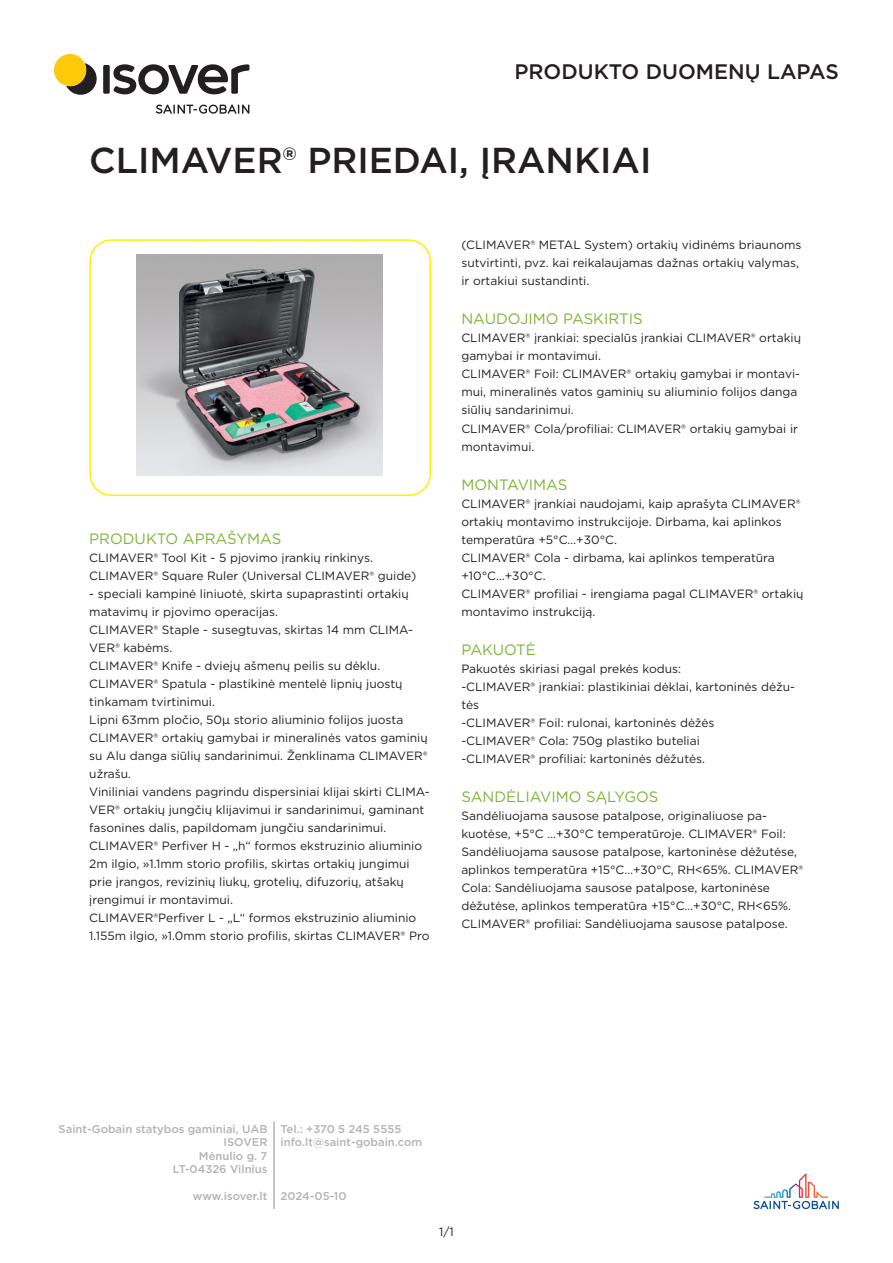
<style>
.page{position:relative;width:893px;height:1263px;background:#fff}
.page>*{position:absolute;margin:0;border:0;box-sizing:border-box;transform-origin:0 0}
.Header_Name{font:500 36px "Gotham";color:#231f20}
.t1{font:500 21px "Gotham";color:#231f20}
.Longname{font:15px "Gotham";color:#7fb438}
.Shortname{font:12px/18px "Gotham";color:#231f20}
.t2{font:500 11.25px/13.5px "Gotham";color:#b2b3b7}
</style>
<div class="page">
<svg style="left:156px;top:105px;width:93px;height:9px"></svg>
<svg style="left:66px;top:63px;width:31px;height:32px"></svg>
<div style="left:103px;top:65px;width:7px;height:29px;background:#231f20;border-radius:2px"></div>
<svg style="left:113px;top:64px;width:136px;height:30px"></svg>
<div style="left:54px;top:54px;width:32px;height:32px;background:#feca0a;border-radius:50%"></div>
<svg style="left:753px;top:1173px;width:86px;height:36px"></svg>
<hr style="left:273px;top:1121px;width:2px;height:88px;background:#b2b3b7">
<div style="left:89px;top:239px;width:342px;height:257px;border:2px solid #fff101;border-radius:21px"></div>
<img style="left:137px;top:254px;width:246px;height:221px">
<h2 class="t1" style="left:514px;top:58px;width:326px">PRODUKTO DUOMENŲ LAPAS</h2>
<p class="Header_Name" style="left:89px;top:137px;width:564px">CLIMAVER® PRIEDAI, ĮRANKIAI</p>
<p class="Longname" style="left:89px;top:529px;width:194px">PRODUKTO APRAŠYMAS</p>
<p class="Shortname" style="left:89px;top:548px;width:328px">CLIMAVER® Tool Kit - 5 pjovimo įrankių rinkinys.<br>CLIMAVER® Square Ruler (Universal CLIMAVER® guide)</p>
<p class="Shortname" style="left:89px;top:584px;width:342px">- speciali kampinė liniuotė, skirta supaprastinti ortakių matavimų ir pjovimo operacijas.<br>CLIMAVER® Staple - susegtuvas, skirtas 14 mm CLIMA-VER® kabėms.<br>CLIMAVER® Knife - dviejų ašmenų peilis su dėklu.<br>CLIMAVER® Spatula - plastikinė mentelė lipnių juostų tinkamam tvirtinimui.<br>Lipni 63mm pločio, 50μ storio aliuminio folijos juosta CLIMAVER® ortakių gamybai ir mineralinės vatos gaminių su Alu danga siūlių sandarinimui. Ženklinama CLIMAVER® užrašu.<br>Viniliniai vandens pagrindu dispersiniai klijai skirti CLIMA-VER® ortakių jungčių klijavimui ir sandarinimui, gaminant fasonines dalis, papildomam jungčiu sandarinimui.<br>CLIMAVER® Perfiver H - „h“ formos ekstruzinio aliuminio 2m ilgio, »1.1mm storio profilis, skirtas ortakių jungimui prie įrangos, revizinių liukų, grotelių, difuzorių, atšakų įrengimui ir montavimui.<br>CLIMAVER®Perfiver L - „L“ formos ekstruzinio aliuminio 1.155m ilgio, »1.0mm storio profilis, skirtas CLIMAVER® Pro</p>
<p class="Shortname" style="left:461px;top:236px;width:342px">(CLIMAVER® METAL System) ortakių vidinėms briaunoms sutvirtinti, pvz. kai reikalaujamas dažnas ortakių valymas, ir ortakiui sustandinti.</p>
<p class="Longname" style="left:461px;top:310px;width:183px">NAUDOJIMO PASKIRTIS</p>
<p class="Shortname" style="left:461px;top:329px;width:341px">CLIMAVER® įrankiai: specialūs įrankiai CLIMAVER® ortakių gamybai ir montavimui.<br>CLIMAVER® Foil: CLIMAVER® ortakių gamybai ir montavi&shy;mui, mineralinės vatos gaminių su aliuminio folijos danga siūlių sandarinimui.<br>CLIMAVER® Cola/profiliai: CLIMAVER® ortakių gamybai ir montavimui.</p>
<p class="Longname" style="left:461px;top:475px;width:108px">MONTAVIMAS</p>
<p class="Shortname" style="left:461px;top:494px;width:344px">CLIMAVER® įrankiai naudojami, kaip aprašyta CLIMAVER® ortakių montavimo instrukcijoje. Dirbama, kai aplinkos temperatūra +5°C…+30°C.<br>CLIMAVER® Cola - dirbama, kai aplinkos temperatūra +10°C…+30°C.<br>CLIMAVER® profiliai - irengiama pagal CLIMAVER® ortakių montavimo instrukciją.</p>
<p class="Longname" style="left:461px;top:640px;width:76px">PAKUOTĖ</p>
<p class="Shortname" style="left:461px;top:659px;width:335px">Pakuotės skiriasi pagal prekės kodus:<br>-CLIMAVER® įrankiai: plastikiniai dėklai, kartoninės dėžu&shy;tės<br>-CLIMAVER® Foil: rulonai, kartoninės dėžės<br>-CLIMAVER® Cola: 750g plastiko buteliai<br>-CLIMAVER® profiliai: kartoninės dėžutės.</p>
<p class="Longname" style="left:461px;top:787px;width:199px">SANDĖLIAVIMO SĄLYGOS</p>
<p class="Shortname" style="left:461px;top:807px;width:344px">Sandėliuojama sausose patalpose, originaliuose pa&shy;kuotėse, +5°C …+30°C temperatūroje. CLIMAVER® Foil:<br>Sandėliuojama sausose patalpose, kartoninėse dėžutėse, aplinkos temperatūra +15°C…+30°C, RH&lt;65%. CLIMAVER® Cola: Sandėliuojama sausose patalpose, kartoninėse dėžutėse, aplinkos temperatūra +15°C…+30°C, RH&lt;65%.<br>CLIMAVER® profiliai: Sandėliuojama sausose patalpose.</p>
<p class="t2" style="left:59px;top:1122px;width:210px;text-align:right">Saint-Gobain statybos gaminiai, UAB<br>ISOVER<br>Mėnulio g. 7<br>LT-04326 Vilnius</p>
<p class="t2" style="left:193px;top:1189px;width:76px">www.isover.lt</p>
<p class="t2" style="left:281px;top:1122px;width:143px">Tel.: +370 5 245 5555 info.lt@saint-gobain.com</p>
<p class="t2" style="left:281px;top:1189px;width:67px">2024-05-10</p>
<p class="Shortname" style="left:439px;top:1222px;width:16px">1/1</p>
</div>
